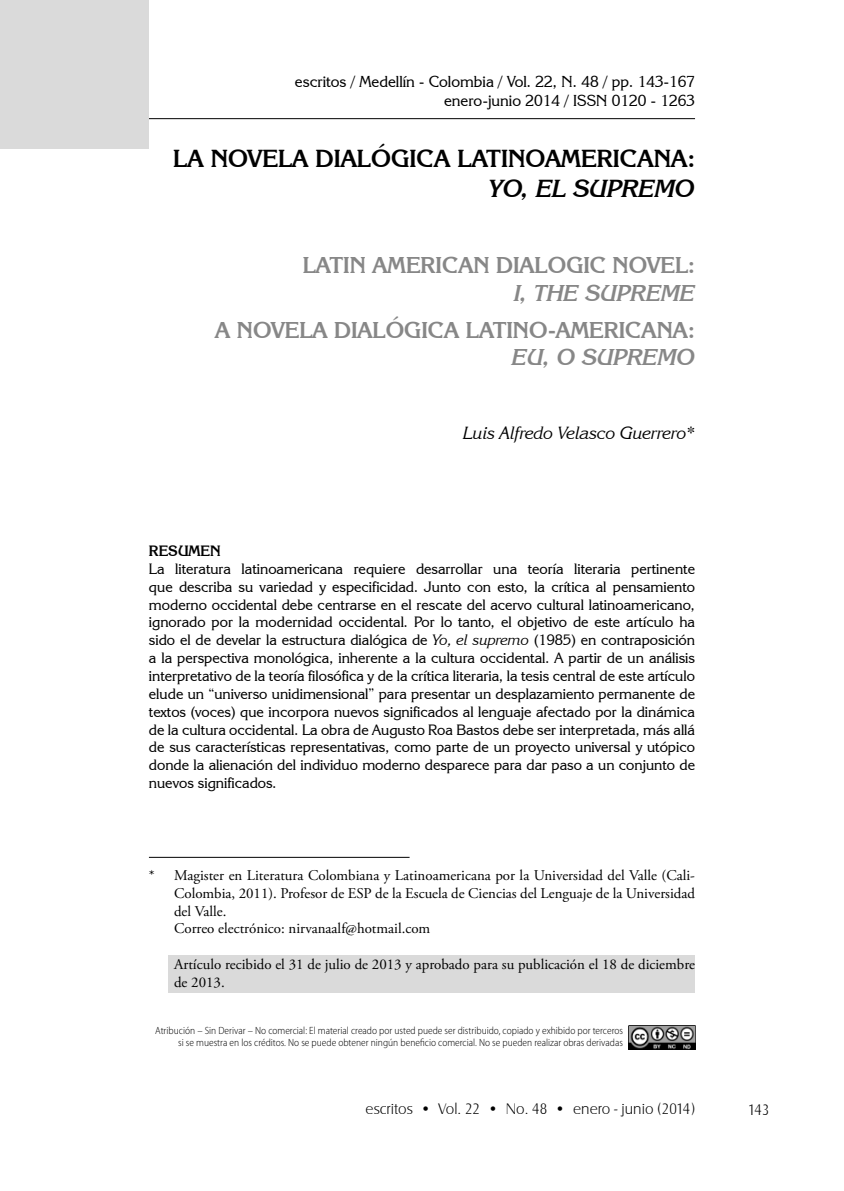
<style>
.page{position:relative;width:844px;height:1191px;background:#fff}
.page>*{position:absolute;margin:0;border:0;box-sizing:border-box;transform-origin:0 0}
.t1{font:700 24.5px "Korinna IT Cby BT";color:#000}
.t2{font:italic 700 24.5px "Korinna IT Cby BT";color:#000}
.t3{font:700 22.75px "Korinna IT Cby BT";color:#878787}
.t4{font:italic 700 22.75px "Korinna IT Cby BT";color:#878787}
.t5{font:italic 17.5px "Korinna IT Cby BT";color:#000}
.t6{font:15.75px/18.9px "Korinna IT Cby BT";color:#000;text-align:right}
.t7{font:15.75px "Castle T Ligh";color:#000}
.t8{font:14.88px/17.8px "Korinna IT Cby BT";color:#000;text-align:justify}
.t9{font:14.88px/17.8px "Adobe Garamond Pro";color:#000}
.t10{font:700 14.88px "Korinna IT Cby BT";color:#000}
.t11{font:300 semi-condensed 10.5px/12.6px "Myriad Pro";color:#000;text-align:right}
.s1{font-style:italic}
</style>
<div class="page">
<hr style="left:149px;top:118px;width:545px;height:1px;background:#000">
<div style="left:0;top:0;width:149px;height:149px;background:#dadada"></div>
<hr style="left:149px;top:857px;width:260px;height:1px;background:#000">
<div style="left:169px;top:955px;width:525px;height:37px;background:#dadada"></div>
<img style="left:628px;top:1026px;width:66px;height:23px">
<p class="t6" style="left:295px;top:71px;width:401px">escritos / Medellín - Colombia / Vol. 22, N. 48 / pp. 143-167 enero-junio 2014 / ISSN 0120 - 1263</p>
<h1 class="t1" style="left:173px;top:144px;width:72px">LA NOVELA</h1>
<h1 class="t1" style="left:315px;top:144px;width:15px">DIAL</h1>
<h1 class="t1" style="left:371px;top:144px;width:36px">ÓGICA</h1>
<h1 class="t1" style="left:457px;top:144px;width:14px">LATI</h1>
<h1 class="t1" style="left:508px;top:144px;width:35px">NOAMERICA</h1>
<h1 class="t1" style="left:653px;top:144px;width:43px">NA:</h1>
<h1 class="t2" style="left:488px;top:173px;width:208px">YO, EL SUPREMO</h1>
<h2 class="t3" style="left:303px;top:251px;width:393px">LATIN AMERICAN DIALOGIC NOVEL:</h2>
<h2 class="t4" style="left:514px;top:279px;width:103px">I, THE SUPREME</h2>
<h2 class="t3" style="left:215px;top:316px;width:54px">A NOVELA</h2>
<h2 class="t3" style="left:334px;top:316px;width:14px">DIAL</h2>
<h2 class="t3" style="left:386px;top:316px;width:34px">ÓGICA</h2>
<h2 class="t3" style="left:466px;top:316px;width:13px">LATI</h2>
<h2 class="t3" style="left:513px;top:316px;width:59px">NO-AMERICA</h2>
<h2 class="t3" style="left:656px;top:316px;width:40px">NA:</h2>
<h2 class="t4" style="left:512px;top:343px;width:184px">EU, O SUPREMO</h2>
<p class="t5" style="left:463px;top:422px;width:233px">Luis Alfredo Velasco Guerrero*</p>
<p class="t10" style="left:149px;top:541px;width:12px">RESUME</p>
<p class="t10" style="left:210px;top:541px;width:12px">N</p>
<p class="t8" style="left:149px;top:559px;width:547px">La literatura latinoamericana requiere desarrollar una teoría literaria pertinente que describa su variedad y especificidad. Junto con esto, la crítica al pensamiento moderno occidental debe centrarse en el rescate del acervo cultural latinoamericano, ignorado por la modernidad occidental. Por lo tanto, el objetivo de este artículo ha sido el de develar la estructura dialógica de <span class="s1">Yo, el supremo</span> (1985) en contraposición a la perspectiva monológica, inherente a la cultura occidental. A partir de un análisis interpretativo de la teoría filosófica y de la crítica literaria, la tesis central de este artículo elude un “universo unidimensional” para presentar un desplazamiento permanente de textos (voces) que incorpora nuevos significados al lenguaje afectado por la dinámica de la cultura occidental. La obra de Augusto Roa Bastos debe ser interpretada, más allá de sus características representativas, como parte de un proyecto universal y utópico donde la alienación del individuo moderno desparece para dar paso a un conjunto de nuevos significados.</p>
<p class="t9" style="left:174px;top:866px;width:522px;text-indent:-25px">* Magister en Literatura Colombiana y Latinoamericana por la Universidad del Valle (Cali-Colombia, 2011). Profesor de ESP de la Escuela de Ciencias del Lenguaje de la Universidad del Valle.<br>Correo electrónico: nirvanaalf@hotmail.com</p>
<p class="t9" style="left:174px;top:956px;width:522px">Artículo recibido el 31 de julio de 2013 y aprobado para su publicación el 18 de diciembre de 2013.</p>
<p class="t11" style="left:155px;top:1024px;width:469px">Atribución – Sin Derivar – No comercial: El material creado por usted puede ser distribuido, copiado y exhibido por terceros si se muestra en los créditos. No se puede obtener ningún beneficio comercial. No se pueden realizar obras derivadas</p>
<p class="t7" style="left:365px;top:1099px;width:331px">escritos • Vol. 22 • No. 48 • enero - junio (2014)</p>
<p class="t7" style="left:747px;top:1101px;width:23px">143</p>
</div>
